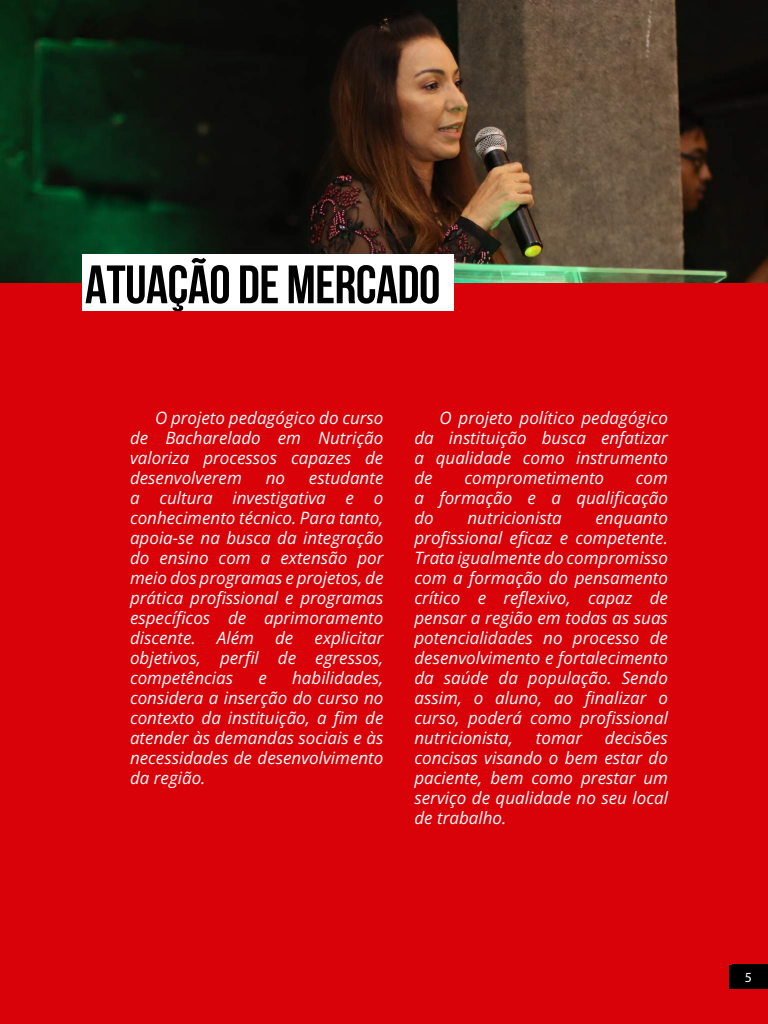
<style>
.page{position:relative;width:768px;height:1024px;background:#fff}
.page>*{position:absolute;margin:0;border:0;box-sizing:border-box;transform-origin:0 0}
.t1{font:700 54px "Bebas Neue";letter-spacing:-.01em;color:#000}
.t2{font:italic 17px/20px "Open Sans";color:#fff;text-align:justify}
.t3{font:14px "Myriad Pro";color:#fff}
</style>
<div class="page">
<div style="left:0;top:274px;width:768px;height:750px;background:#da0209"></div>
<img style="left:0;top:0;width:768px;height:283px">
<div style="left:82px;top:255px;width:372px;height:56px;background:#fff"></div>
<div style="left:729px;top:965px;width:39px;height:23px;background:#000"></div>
<h1 class="t1" style="left:85px;top:255px;width:357px">ATUAÇÃO DE MERCADO</h1>
<p class="t2" style="left:130px;top:407px;width:255px;text-indent:25px">O projeto pedagógico do curso de Bacharelado em Nutrição valoriza processos capazes de desenvolverem</p>
<p class="t2" style="left:130px;top:467px;width:255px;text-indent:179px">estudante a cultura investigativa e o conhecimento técnico. Para tanto, apoia-se na busca da integração do ensino com a extensão por meio dos programas e projetos, de prática profissional e programas específicos de aprimoramento discente. Além de explicitar objetivos, perfil de egressos, competências</p>
<p class="t2" style="left:266px;top:467px;width:21px">no</p>
<p class="t2" style="left:130px;top:667px;width:255px;text-indent:162px">habilidades, considera a inserção do curso no contexto da instituição, a fim de atender às demandas sociais e às necessidades de desenvolvimento da região.</p>
<p class="t2" style="left:258px;top:667px;width:10px">e</p>
<p class="t2" style="left:414px;top:407px;width:255px;text-indent:25px">O projeto político pedagógico da instituição busca enfatizar a qualidade como instrumento de</p>
<p class="t2" style="left:465px;top:467px;width:141px">comprometimento</p>
<p class="t2" style="left:414px;top:467px;width:255px;text-indent:221px">com a formação e a qualificação do</p>
<p class="t2" style="left:468px;top:507px;width:96px">nutricionista</p>
<p class="t2" style="left:414px;top:507px;width:255px;text-indent:181px">enquanto profissional eficaz e competente.<br>Trata igualmente do compromisso com a formação do pensamento crítico e reflexivo, capaz de pensar a região em todas as suas potencialidades no processo de desenvolvimento e fortalecimento da saúde da população. Sendo assim, o aluno, ao finalizar o curso, poderá como profissional nutricionista,</p>
<p class="t2" style="left:414px;top:727px;width:255px;text-indent:190px">decisões concisas visando o bem estar do paciente, bem como prestar um serviço de qualidade no seu local de trabalho.</p>
<p class="t2" style="left:536px;top:727px;width:48px">tomar</p>
<p class="t3" style="left:745px;top:968px;width:9px">5</p>
</div>
